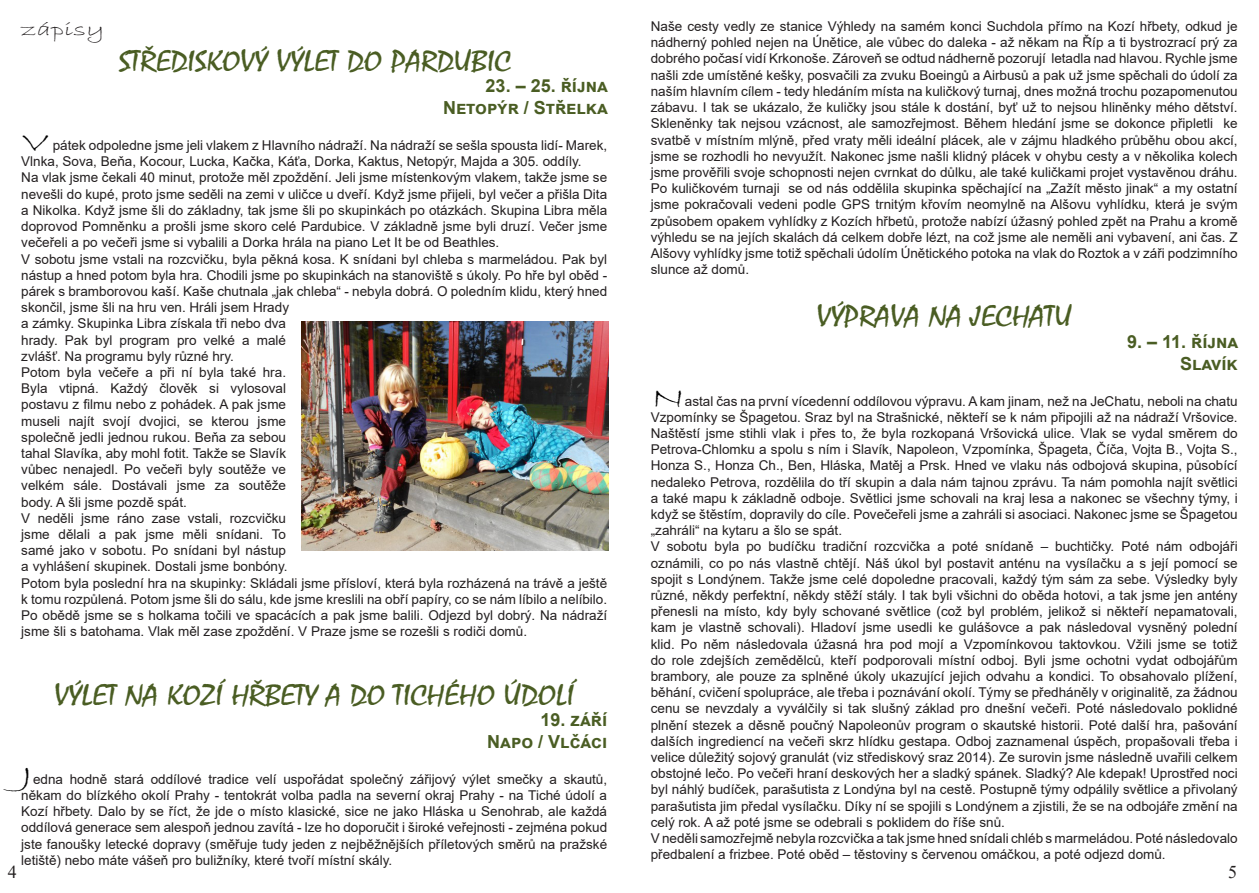
<style>
.page{position:relative;width:1259px;height:893px;background:#fff}
.page>*{position:absolute;margin:0;border:0;box-sizing:border-box;transform-origin:0 0}
.t1{font:30px "Mistral";color:#4a5d23;scale:1.15 1}
.t2{font:30px "Bradley Hand ITC";color:#000;scale:1.5 1}
.t3{font:19.5px "Bradley Hand ITC";color:#231f20;scale:1.5 1}
.t4{font:700 18px/21.6px "Arial";color:#4a5d23;text-align:right}
.t5{font:700 18px/21.6px "Arial";letter-spacing:.045em;color:#4a5d23;text-align:right}
.t6{font:18px "Times New Roman";color:#231f20}
.t7{font:13.5px/16.2px "Arial";color:#231f20;text-align:justify}
</style>
<div class="page">
<img style="left:302px;top:321px;width:306px;height:230px">
<p class="t7" style="left:651px;top:18px;width:588px">Naše cesty vedly ze stanice Výhledy na samém konci Suchdola přímo na Kozí hřbety, odkud je nádherný pohled nejen na Únětice, ale vůbec do daleka - až někam na Říp a ti bystrozrací prý za dobrého počasí vidí Krkonoše. Zároveň se odtud nádherně pozorují letadla nad hlavou. Rychle jsme našli zde umístěné kešky, posvačili za zvuku Boeingů a Airbusů a pak už jsme spěchali do údolí za naším hlavním cílem - tedy hledáním místa na kuličkový turnaj, dnes možná trochu pozapomenutou zábavu. I tak se ukázalo, že kuličky jsou stále k dostání, byť už to nejsou hliněnky mého dětství.<br>Skleněnky tak nejsou vzácnost, ale samozřejmost. Během hledání jsme se dokonce připletli ke svatbě v místním mlýně, před vraty měli ideální plácek, ale v zájmu hladkého průběhu obou akcí, jsme se rozhodli ho nevyužít. Nakonec jsme našli klidný plácek v ohybu cesty a v několika kolech jsme prověřili svoje schopnosti nejen cvrnkat do důlku, ale také kuličkami projet vystavěnou dráhu.<br>Po kuličkovém turnaji se od nás oddělila skupinka spěchající na „Zažít město jinak“ a my ostatní jsme pokračovali vedeni podle GPS trnitým křovím neomylně na Alšovu vyhlídku, která je svým způsobem opakem vyhlídky z Kozích hřbetů, protože nabízí úžasný pohled zpět na Prahu a kromě výhledu se na jejích skalách dá celkem dobře lézt, na což jsme ale neměli ani vybavení, ani čas. Z Alšovy vyhlídky jsme totiž spěchali údolím Únětického potoka na vlak do Roztok a v záři podzimního slunce až domů.</p>
<h1 class="t1" style="left:816px;top:299px;width:223px">VÝPRAVA NA JECHATU</h1>
<h3 class="t4" style="left:1127px;top:331px;width:112px">9. – 11. října<br>Slavík</h3>
<h1 class="t2" style="left:651px;top:378px;width:24px">N</h1>
<h2 class="t3" style="left:21px;top:17px;width:57px">zápisy</h2>
<h1 class="t1" style="left:119px;top:43px;width:342px">STŘEDISKOVÝ VÝLET DO PARDUBIC</h1>
<h3 class="t4" style="left:443px;top:76px;width:165px">23. – 25. října<br>Netopýr / Střelka</h3>
<h1 class="t2" style="left:21px;top:123px;width:20px">V</h1>
<p class="t7" style="left:21px;top:137px;width:587px;text-align:left;text-indent:32px">pátek odpoledne jsme jeli vlakem z Hlavního nádraží. Na nádraží se sešla spousta lidí- Marek, Vlnka, Sova, Beňa, Kocour, Lucka, Kačka, Káťa, Dorka, Kaktus, Netopýr, Majda a 305. oddíly.<br>Na vlak jsme čekali 40 minut, protože měl zpoždění. Jeli jsme místenkovým vlakem, takže jsme se nevešli do kupé, proto jsme seděli na zemi v uličce u dveří. Když jsme přijeli, byl večer a přišla Dita a Nikolka. Když jsme šli do základny, tak jsme šli po skupinkách po otázkách. Skupina Libra měla doprovod Pomněnku a prošli jsme skoro celé Pardubice. V základně jsme byli druzí. Večer jsme večeřeli a po večeři jsme si vybalili a Dorka hrála na piano Let It be od Beathles.<br>V sobotu jsme vstali na rozcvičku, byla pěkná kosa. K snídani byl chleba s marmeládou. Pak byl nástup a hned potom byla hra. Chodili jsme po skupinkách na stanoviště s úkoly. Po hře byl oběd - párek s bramborovou kaší. Kaše chutnala „jak chleba“ - nebyla dobrá. O poledním klidu, který hned skončil, jsme šli na hru ven. Hráli jsem Hrady<br>a zámky. Skupinka Libra získala tři nebo dva<br>hrady. Pak byl program pro velké a malé<br>zvlášť. Na programu byly různé hry.<br>Potom byla večeře a při ní byla také hra.<br>Byla vtipná. Každý člověk si vylosoval<br>postavu z filmu nebo z pohádek. A pak jsme<br>museli najít svojí dvojici, se kterou jsme<br>společně jedli jednou rukou. Beňa za sebou<br>tahal Slavíka, aby mohl fotit. Takže se Slavík<br>vůbec nenajedl. Po večeři byly soutěže ve<br>velkém sále. Dostávali jsme za soutěže<br>body. A šli jsme pozdě spát.<br>V neděli jsme ráno zase vstali, rozcvičku<br>jsme dělali a pak jsme měli snídani. To<br>samé jako v sobotu. Po snídani byl nástup<br>a vyhlášení skupinek. Dostali jsme bonbóny.<br>Potom byla poslední hra na skupinky: Skládali jsme přísloví, která byla rozházená na trávě a ještě k tomu rozpůlená. Potom jsme šli do sálu, kde jsme kreslili na obří papíry, co se nám líbilo a nelíbilo.<br>Po obědě jsme se s holkama točili ve spacácích a pak jsme balili. Odjezd byl dobrý. Na nádraží jsme šli s batohama. Vlak měl zase zpoždění. V Praze jsme se rozešli s rodiči domů.</p>
<h1 class="t1" style="left:54px;top:677px;width:453px">VÝLET NA KOZÍ HŘBETY A DO TICHÉHO ÚDOLÍ</h1>
<h3 class="t5" style="left:487px;top:709px;width:121px">19. září<br>Napo / Vlčáci</h3>
<h1 class="t2" style="left:21px;top:756px;width:21px">J</h1>
<p class="t7" style="left:651px;top:393px;width:588px;text-align:left;text-indent:34px">astal čas na první vícedenní oddílovou výpravu. A kam jinam, než na JeChatu, neboli na chatu Vzpomínky se Špagetou. Sraz byl na Strašnické, někteří se k nám připojili až na nádraží Vršovice.<br>Naštěstí jsme stihli vlak i přes to, že byla rozkopaná Vršovická ulice. Vlak se vydal směrem do Petrova-Chlomku a spolu s ním i Slavík, Napoleon, Vzpomínka, Špageta, Číča, Vojta B., Vojta S., Honza S., Honza Ch., Ben, Hláska, Matěj a Prsk. Hned ve vlaku nás odbojová skupina, působící nedaleko Petrova, rozdělila do tří skupin a dala nám tajnou zprávu. Ta nám pomohla najít světlici a také mapu k základně odboje. Světlici jsme schovali na kraj lesa a nakonec se všechny týmy, i když se štěstím, dopravily do cíle. Povečeřeli jsme a zahráli si asociaci. Nakonec jsme se Špagetou „zahráli“ na kytaru a šlo se spát.<br>V sobotu byla po budíčku tradiční rozcvička a poté snídaně – buchtičky. Poté nám odbojáři oznámili, co po nás vlastně chtějí. Náš úkol byl postavit anténu na vysílačku a s její pomocí se spojit s Londýnem. Takže jsme celé dopoledne pracovali, každý tým sám za sebe. Výsledky byly různé, někdy perfektní, někdy stěží stály. I tak byli všichni do oběda hotovi, a tak jsme jen antény přenesli na místo, kdy byly schované světlice (což byl problém, jelikož si někteří nepamatovali, kam je vlastně schovali). Hladoví jsme usedli ke gulášovce a pak následoval vysněný polední klid. Po něm následovala úžasná hra pod mojí a Vzpomínkovou taktovkou. Vžili jsme se totiž do role zdejších zemědělců, kteří podporovali místní odboj. Byli jsme ochotni vydat odbojářům brambory, ale pouze za splněné úkoly ukazující jejich odvahu a kondici. To obsahovalo plížení, běhání, cvičení spolupráce, ale třeba i poznávání okolí. Týmy se předháněly v originalitě, za žádnou cenu se nevzdaly a vyválčily si tak slušný základ pro dnešní večeři. Poté následovalo poklidné plnění stezek a děsně poučný Napoleonův program o skautské historii. Poté další hra, pašování dalších ingrediencí na večeři skrz hlídku gestapa. Odboj zaznamenal úspěch, propašovali třeba i velice důležitý sojový granulát (viz střediskový sraz 2014). Ze surovin jsme následně uvařili celkem obstojné lečo. Po večeři hraní deskových her a sladký spánek. Sladký? Ale kdepak! Uprostřed noci byl náhlý budíček, parašutista z Londýna byl na cestě. Postupně týmy odpálily světlice a přivolaný parašutista jim předal vysílačku. Díky ní se spojili s Londýnem a zjistili, že se na odbojáře změní na celý rok. A až poté jsme se odebrali s poklidem do říše snů.<br>V neděli samozřejmě nebyla rozcvička a tak jsme hned snídali chléb s marmeládou. Poté následovalo předbalení a frizbee. Poté oběd – těstoviny s červenou omáčkou, a poté odjezd domů.</p>
<p class="t7" style="left:21px;top:771px;width:587px;text-indent:12px">edna hodně stará oddílové tradice velí uspořádat společný zářijový výlet smečky a skautů, někam do blízkého okolí Prahy - tentokrát volba padla na severní okraj Prahy - na Tiché údolí a Kozí hřbety. Dalo by se říct, že jde o místo klasické, sice ne jako Hláska u Senohrab, ale každá oddílová generace sem alespoň jednou zavítá - lze ho doporučit i široké veřejnosti - zejména pokud jste fanoušky letecké dopravy (směřuje tudy jeden z nejběžnějších příletových směrů na pražské letiště) nebo máte vášeň pro buližníky, které tvoří místní skály.</p>
<h3 class="t6" style="left:8px;top:859px;width:10px">4</h3>
<h3 class="t6" style="left:1228px;top:859px;width:10px">5</h3>
</div>
